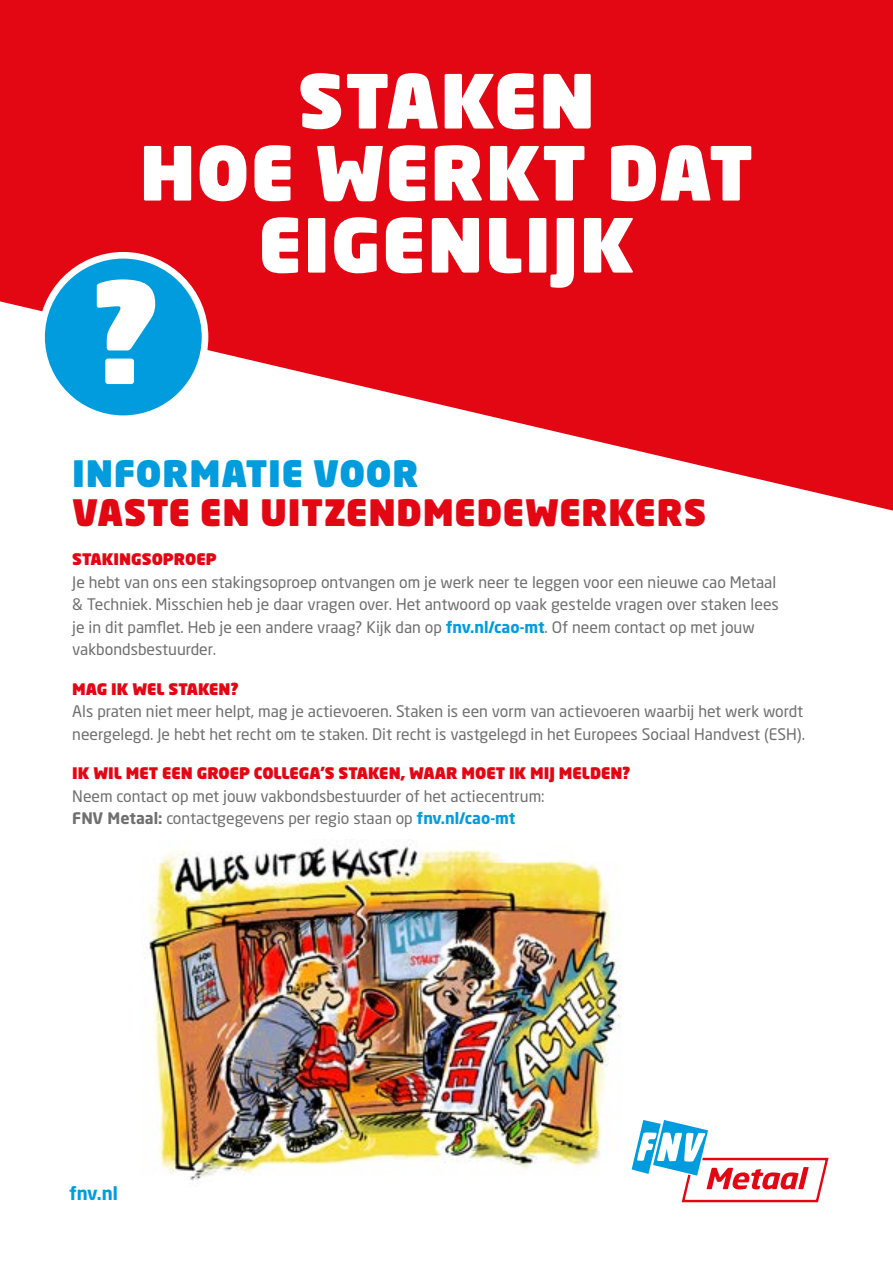
<style>
.page{position:relative;width:893px;height:1263px;background:#fff}
.page>*{position:absolute;margin:0;border:0;box-sizing:border-box;transform-origin:0 0}
.t1{font:900 73.5px/72px "Neo Sans Pro";letter-spacing:.02em;color:#fff;text-align:center}
.t2{font:900 36px "Neo Sans Pro";letter-spacing:.02em;color:#e30613}
.t3{font:900 36px "Neo Sans Pro";letter-spacing:.02em;color:#009cde}
.t4{font:700 18px "Neo Sans Pro";color:#009cde}
.t5{font:15.75px/22.5px "Neo Sans Pro";color:#706f6f}
.t6{font:900 15.75px "Neo Sans Pro";color:#e30613}
.s1{font-weight:700;color:#009cde}
.s2{font-weight:700}
</style>
<div class="page">
<svg style="left:0;top:0;width:893px;height:511px;fill:#e30613"></svg>
<svg style="left:38px;top:252px;width:170px;height:170px"></svg>
<svg style="left:631px;top:1120px;width:198px;height:83px"></svg>
<img style="left:141px;top:844px;width:480px;height:340px">
<h1 class="t1" style="left:140px;top:62px;width:615px">STAKEN<br>HOE WERKT DAT<br>EIGENLIJK</h1>
<h2 class="t3" style="left:72px;top:449px;width:348px">INFORMATIE VOOR</h2>
<h2 class="t2" style="left:72px;top:488px;width:635px">VASTE EN UITZENDMEDEWERKERS</h2>
<p class="t6" style="left:72px;top:549px;width:146px">STAKINGSOPROEP</p>
<p class="t5" style="left:72px;top:571px;width:708px">Je hebt van ons een stakingsoproep ontvangen om je werk neer te leggen voor een nieuwe cao Metaal &amp; Techniek. Misschien heb je daar vragen over. Het antwoord op vaak gestelde vragen over staken lees je in dit pamflet. Heb je een andere vraag? Kijk dan op <span class="s1">fnv.nl/cao-mt</span>. Of neem contact op met jouw vakbondsbestuurder.</p>
<p class="t6" style="left:72px;top:678px;width:168px">MAG IK WEL STAKEN?</p>
<p class="t5" style="left:72px;top:700px;width:734px">Als praten niet meer helpt, mag je actievoeren. Staken is een vorm van actievoeren waarbij het werk wordt neergelegd. Je hebt het recht om te staken. Dit recht is vastgelegd in het Europees Sociaal Handvest (ESH).</p>
<p class="t6" style="left:72px;top:763px;width:560px">IK WIL MET EEN GROEP COLLEGA’S STAKEN, WAAR MOET IK MIJ MELDEN?</p>
<p class="t5" style="left:72px;top:785px;width:474px">Neem contact op met jouw vakbondsbestuurder of het actiecentrum:<br><span class="s2">FNV Metaal:</span> contactgegevens per regio staan op <span class="s1">fnv.nl/cao-mt</span></p>
<p class="t4" style="left:69px;top:1182px;width:50px">fnv.nl</p>
</div>
